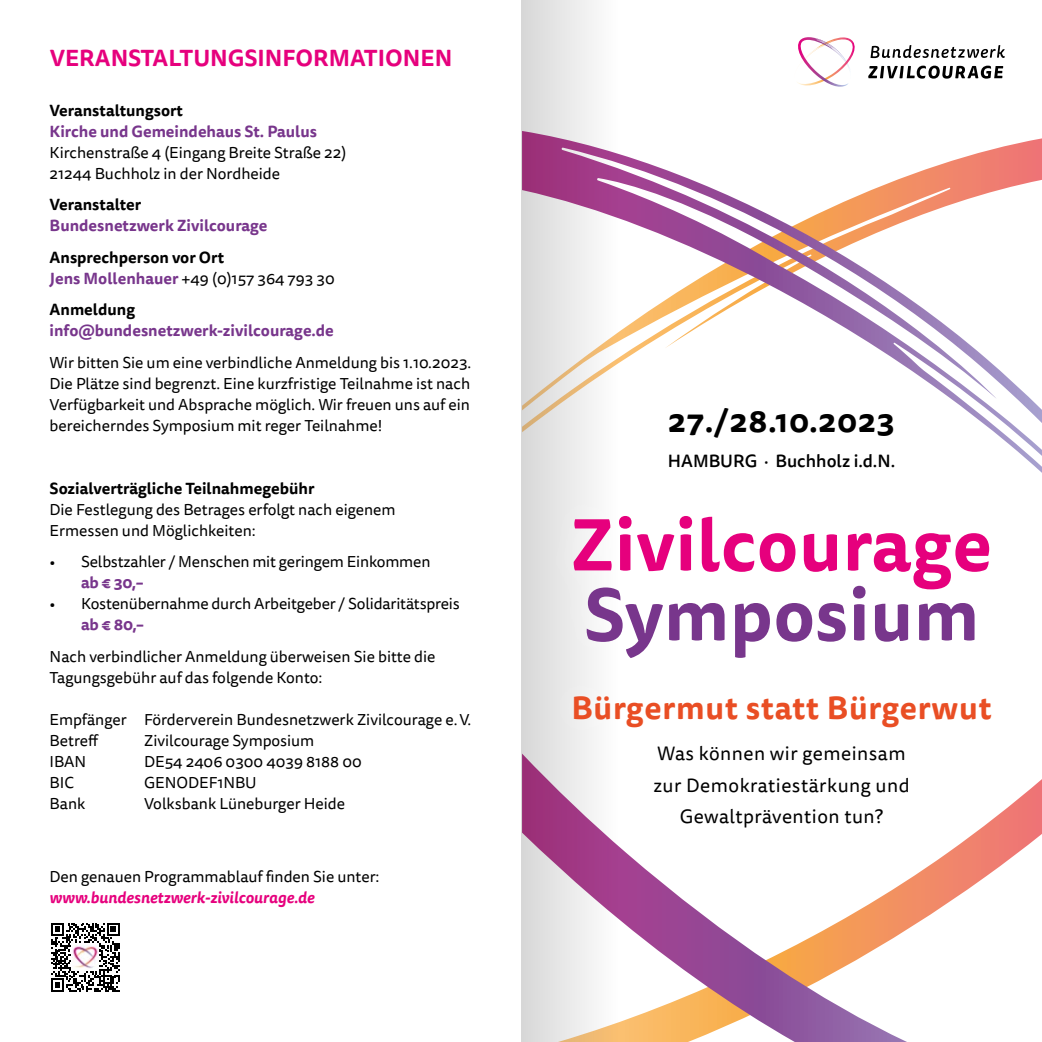
<style>
.page{position:relative;width:1042px;height:1042px;background:#fff}
.page>*{position:absolute;margin:0;border:0;box-sizing:border-box;transform-origin:0 0}
.t1{font:700 71.92px "Tisa Sans Pro";letter-spacing:.01em;color:#e6007d}
.t2{font:700 71.92px "Tisa Sans Pro";letter-spacing:.01em;color:#78368c}
.t3{font:700 31.5px "Tisa Sans Pro";letter-spacing:.025em;color:#e94e24}
.t4{font:700 31.5px "Tisa Sans Pro";letter-spacing:.025em;color:#000}
.t5{font:700 22.75px "Tisa Sans Pro";color:#e6007d}
.t6{font:19.25px/31.5px "Tisa Sans Pro";letter-spacing:.025em;color:#000;text-align:center}
.t7{font:500 17.5px "Tisa Sans Pro";color:#000}
.t8{font:15.75px/21px "Tisa Sans Pro";color:#000}
.t9{font:700 15.75px/21px "Tisa Sans Pro";color:#000}
.t10{font:700 15.75px "Tisa Sans Pro";color:#78368c}
.t11{font:italic 700 15.75px "Tisa Sans Pro";color:#e6007d}
.s1{color:#78368c}
.s2{font-weight:400}
</style>
<div class="page">
<svg style="left:907px;top:138px;width:135px;height:792px"></svg>
<svg style="left:630px;top:157px;width:277px;height:885px"></svg>
<svg style="left:51px;top:923px;width:69px;height:68px"></svg>
<div style="left:71px;top:943px;width:28px;height:28px;background:#fff"></div>
<img style="left:72px;top:946px;width:27px;height:23px">
<svg style="left:521px;top:0;width:109px;height:1042px"></svg>
<div style="left:543px;top:486px;width:477px;height:201px;background:#fff"></div>
<div style="left:642px;top:384px;width:278px;height:111px;background:#fff"></div>
<div style="left:547px;top:669px;width:469px;height:182px;background:#fff"></div>
<svg style="left:797px;top:37px;width:58px;height:50px"></svg>
<svg style="left:870px;top:45px;width:135px;height:13px"></svg>
<svg style="left:868px;top:66px;width:135px;height:13px"></svg>
<h3 class="t5" style="left:50px;top:41px;width:404px">VERANSTALTUNGSINFORMATIONEN</h3>
<p class="t9" style="left:50px;top:100px;width:135px">Veranstaltungsort</p>
<p class="t10" style="left:50px;top:119px;width:269px">Kirche und Gemeindehaus St. Paulus</p>
<p class="t8" style="left:50px;top:142px;width:298px">Kirchenstraße 4 (Eingang Breite Straße 22)<br>21244 Buchholz in der Nordheide</p>
<p class="t9" style="left:50px;top:194px;width:93px">Veranstalter</p>
<p class="t10" style="left:50px;top:214px;width:219px">Bundesnetzwerk Zivilcourage</p>
<p class="t9" style="left:50px;top:246px;width:287px">Ansprechperson vor Ort<br><span class="s1">Jens Mollenhauer</span> <span class="s2">+49 (0)157 364 793 30</span></p>
<p class="t9" style="left:50px;top:299px;width:87px">Anmeldung</p>
<p class="t10" style="left:50px;top:319px;width:286px">info@bundesnetzwerk-zivilcourage.de</p>
<p class="t8" style="left:50px;top:352px;width:423px;text-align:justify">Wir bitten Sie um eine verbindliche Anmeldung bis 1.10.2023.<br>Die Plätze sind begrenzt. Eine kurzfristige Teilnahme ist nach Verfügbarkeit und Absprache möglich. Wir freuen uns auf ein bereicherndes Symposium mit reger Teilnahme!</p>
<p class="t9" style="left:50px;top:478px;width:266px">Sozialverträgliche Teilnahmegebühr</p>
<p class="t8" style="left:50px;top:499px;width:347px">Die Festlegung des Betrages erfolgt nach eigenem<br>Ermessen und Möglichkeiten:</p>
<p class="t8" style="left:50px;top:551px;width:382px">• Selbstzahler / Menschen mit geringem Einkommen</p>
<p class="t10" style="left:81px;top:571px;width:64px">ab € 30,–</p>
<p class="t8" style="left:50px;top:593px;width:412px">• Kostenübernahme durch Arbeitgeber / Solidaritätspreis</p>
<p class="t10" style="left:81px;top:613px;width:65px">ab € 80,–</p>
<p class="t8" style="left:50px;top:646px;width:387px">Nach verbindlicher Anmeldung überweisen Sie bitte die<br>Tagungsgebühr auf das folgende Konto:</p>
<p class="t8" style="left:50px;top:709px;width:423px">Empfänger Förderverein Bundesnetzwerk Zivilcourage e.V.<br>Betreff</p>
<p class="t8" style="left:144px;top:730px;width:172px">Zivilcourage Symposium</p>
<p class="t8" style="left:50px;top:751px;width:38px">IBAN</p>
<p class="t8" style="left:144px;top:751px;width:219px">DE54 2406 0300 4039 8188 00</p>
<p class="t8" style="left:50px;top:772px;width:26px">BIC</p>
<p class="t8" style="left:144px;top:772px;width:114px">GENODEF1NBU</p>
<p class="t8" style="left:50px;top:793px;width:37px">Bank</p>
<p class="t8" style="left:144px;top:793px;width:203px">Volksbank Lüneburger Heide</p>
<p class="t8" style="left:50px;top:866px;width:331px">Den genauen Programmablauf finden Sie unter:</p>
<p class="t11" style="left:50px;top:886px;width:266px">www.bundesnetzwerk-zivilcourage.de</p>
<h2 class="t4" style="left:668px;top:398px;width:228px">27./28.10.2023</h2>
<p class="t7" style="left:668px;top:449px;width:229px">HAMBURG · Buchholz i.d.N.</p>
<h1 class="t1" style="left:571px;top:492px;width:423px">Zivilcourage</h1>
<h1 class="t2" style="left:584px;top:562px;width:397px">Symposium</h1>
<h2 class="t3" style="left:571px;top:684px;width:422px">Bürgermut statt Bürgerwut</h2>
<p class="t6" style="left:653px;top:738px;width:258px">Was können wir gemeinsam zur Demokratiestärkung und<br>Gewaltprävention tun?</p>
</div>
